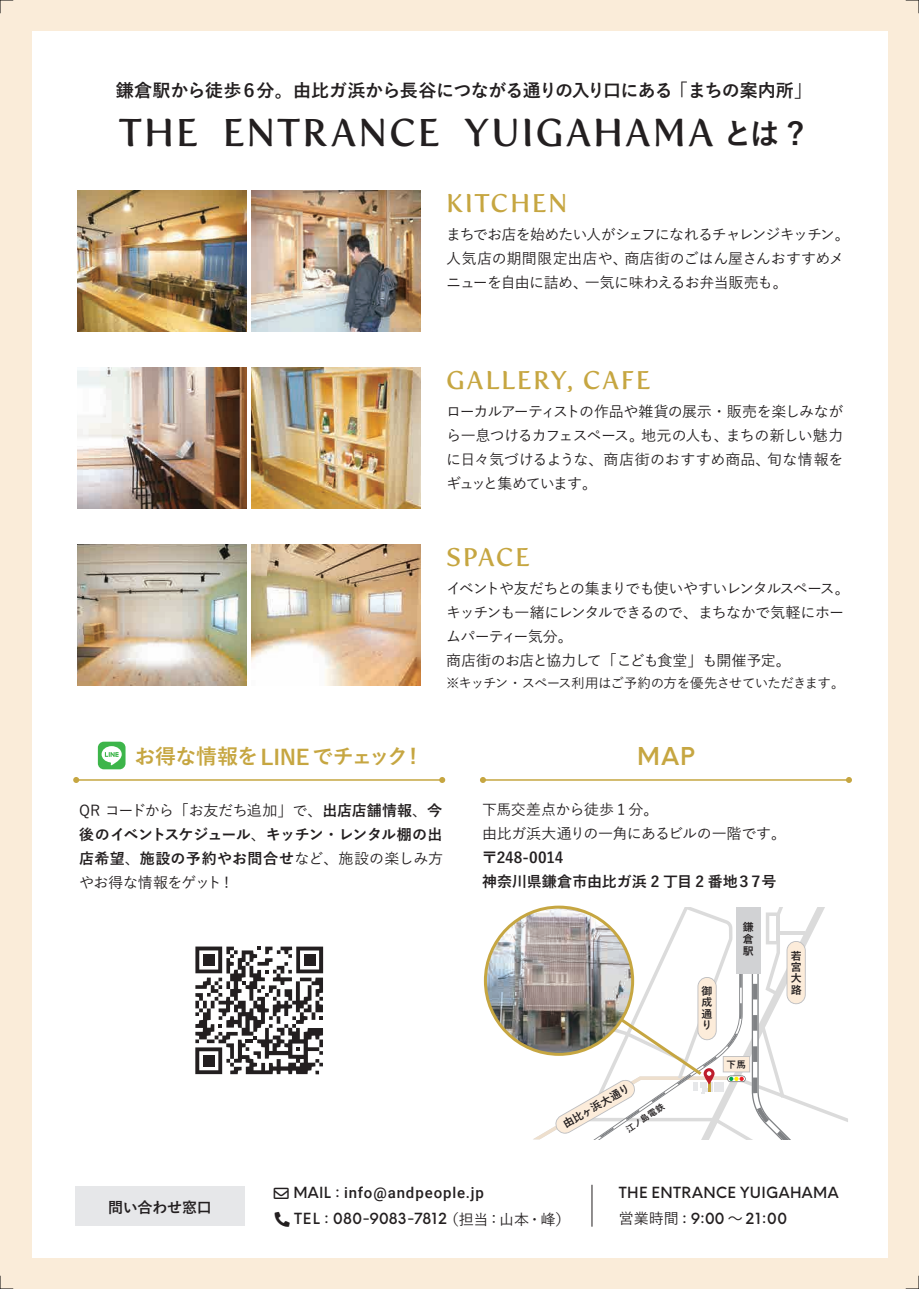
<style>
.page{position:relative;width:919px;height:1289px;background:#fff}
.page>*{position:absolute;margin:0;border:0;box-sizing:border-box;transform-origin:0 0}
.t1{font:38.55px "Fertigo Pro";letter-spacing:.05em;color:#231f20}
.t2{font:25.5px "Fertigo Pro";letter-spacing:.065em;color:#c6a641}
.t3{font:600 24px "Neue Einstellung";color:#c6a641}
.t4{font:700 21px "Yu Go";letter-spacing:-.02em;color:#c6a641}
.t5{font:700 18px "Yu Go";letter-spacing:-.04em;color:#231f20}
.t6{font:500 15px/24px "Yu Go";letter-spacing:-.05em;color:#231f20}
.t7{font:700 15px/24px "Yu Go";letter-spacing:-.01em;color:#231f20;text-align:justify}
.t8{font:500 15px/26.2px "Neue Einstellung";letter-spacing:.025em;color:#231f20}
.t9{font:500 15px/24px "Yu Go";letter-spacing:-.025em;color:#231f20}
.t10{font:500 15px "Roboto";letter-spacing:.06em;color:#231f20}
.t11{font:500 13.5px "Yu Go";letter-spacing:-.05em;color:#231f20}
.t12{font:700 10.8px/11.2px "Yu Go";color:#231f20;text-align:justify}
.t13{font:700 9.6px "Yu Go";color:#231f20}
.t14{font:700 8.7px "Yu Go";color:#231f20}
.s1{font-family:"Yu Go";font-weight:700;font-size:30.6px}
.s2{font-weight:500}
.s3{font-family:"Neue Einstellung"}
.s4{font-family:"Yu Go"}
.s5{font-family:"Koz Go Pr 6 N";font-weight:400}
</style>
<div class="page">
<div style="left:0;top:0;width:918px;height:1288px;background:#faecd9"></div>
<div style="left:32px;top:31px;width:855px;height:1226px;background:#fff"></div>
<hr style="left:76px;top:779px;width:366px;height:1px;background:#c6a641">
<svg style="left:73px;top:777px;width:6px;height:6px"></svg>
<svg style="left:439px;top:777px;width:6px;height:6px"></svg>
<div style="left:98px;top:741px;width:27px;height:28px;background:#3db54a;border-radius:6px"></div>
<svg style="left:102px;top:746px;width:20px;height:19px"></svg>
<svg style="left:195px;top:946px;width:128px;height:128px"></svg>
<div style="left:203px;top:954px;width:11px;height:11px;background:#231f20"></div>
<div style="left:304px;top:954px;width:11px;height:11px;background:#231f20"></div>
<div style="left:203px;top:1055px;width:11px;height:11px;background:#231f20"></div>
<hr style="left:483px;top:779px;width:365px;height:1px;background:#c6a641">
<svg style="left:480px;top:777px;width:6px;height:6px"></svg>
<svg style="left:845px;top:777px;width:6px;height:6px"></svg>
<svg style="left:485px;top:907px;width:363px;height:232px"></svg>
<img style="left:485px;top:907px;width:147px;height:147px;border-radius:74px">
<div style="left:484px;top:905px;width:150px;height:150px;border:3px solid #c6a641;border-radius:50%"></div>
<img style="left:77px;top:190px;width:169px;height:142px">
<img style="left:252px;top:190px;width:169px;height:142px">
<img style="left:77px;top:367px;width:169px;height:142px">
<img style="left:252px;top:367px;width:169px;height:142px">
<img style="left:77px;top:544px;width:169px;height:141px">
<img style="left:252px;top:544px;width:169px;height:141px">
<hr style="left:591px;top:1184px;width:1px;height:42px;background:#231f20">
<div style="left:75px;top:1185px;width:170px;height:40px;background:#e6e7e9"></div>
<svg style="left:0;top:1275px;width:13px;height:14px"></svg>
<svg style="left:0;top:0;width:13px;height:13px"></svg>
<svg style="left:905px;top:0;width:14px;height:13px"></svg>
<svg style="left:905px;top:1275px;width:14px;height:14px"></svg>
<p class="t5" style="left:116px;top:81px;width:698px">鎌倉駅から徒歩６分。由比ガ浜から長谷につながる通りの入り口にある 「まちの案内所」</p>
<h1 class="t1" style="left:119px;top:110px;width:687px">THE ENTRANCE YUIGAHAMA <span class="s1">とは ?</span></h1>
<h2 class="t2" style="left:446px;top:188px;width:123px">KITCHEN</h2>
<p class="t6" style="left:446px;top:220px;width:405px">まちでお店を始めたい人がシェフになれるチャレンジキッチン。人気店の期間限定出店や、商店街のごはん屋さんおすすめメニューを自由に詰め、一気に味わえるお弁当販売も。</p>
<h2 class="t2" style="left:446px;top:365px;width:206px">GALLERY, CAFE</h2>
<p class="t6" style="left:446px;top:397px;width:399px;text-align:justify">ローカルアーティストの作品や雑貨の展示・販売を楽しみながら一息つけるカフェスペース。地元の人も、まちの新しい魅力に日々気づけるような、商店街のおすすめ商品、旬な情報をギュッと集めています。</p>
<h2 class="t2" style="left:446px;top:542px;width:85px">SPACE</h2>
<h3 class="t4" style="left:135px;top:744px;width:284px">お得な情報をLINEでチェック!</h3>
<p class="t6" style="left:446px;top:574px;width:405px">イベントや友だちとの集まりでも使いやすいレンタルスペース。キッチンも一緒にレンタルできるので、まちなかで気軽にホームパーティー気分。<br>商店街のお店と協力して「こども食堂」も開催予定。</p>
<p class="t11" style="left:446px;top:671px;width:400px">※キッチン・スペース利用はご予約の方を優先させていただきます。</p>
<h3 class="t3" style="left:637px;top:740px;width:59px">MAP</h3>
<p class="t7" style="left:79px;top:798px;width:365px"><span class="s2">QR コードから「お友だち追加」で、</span>出店店舗情報<span class="s2">、</span>今後のイベントスケジュール<span class="s2">、</span>キッチン・レンタル棚の出店希望<span class="s2">、</span>施設の予約やお問合せ<span class="s2">など、施設の楽しみ方やお得な情報をゲット !</span></p>
<p class="t9" style="left:482px;top:795px;width:305px">下馬交差点から徒歩 1 分。<br>由比ガ浜大通りの一角にあるビルの一階です。</p>
<p class="t7" style="left:482px;top:845px;width:296px">〒248-0014<br>神奈川県鎌倉市由比ガ浜 2 丁目 2 番地３７号</p>
<p class="t12" style="left:561px;top:1119px;width:76px;rotate:-30deg">由比ヶ浜大通り</p>
<p class="t14" style="left:624px;top:1126px;width:46px;rotate:-34deg">江ノ島電鉄</p>
<p class="t12" style="left:701px;top:985px;width:12px">御成通り</p>
<p class="t12" style="left:742px;top:920px;width:12px;line-height:12px">鎌倉駅</p>
<p class="t13" style="left:726px;top:1058px;width:21px">下馬</p>
<p class="t12" style="left:790px;top:950px;width:12px">若宮大路</p>
<p class="t7" style="left:108px;top:1195px;width:105px">問い合わせ窓口</p>
<p class="t10" style="left:293px;top:1182px;width:192px"><span class="s3">MAIL :</span> info@andpeople.jp</p>
<p class="t8" style="left:294px;top:1205px;width:278px">TEL : 080-9083-7812 <span class="s4">（担当 : 山本・峰）</span></p>
<p class="t8" style="left:619px;top:1179px;width:221px">THE ENTRANCE YUIGAHAMA<span class="s4">営業時間</span> : 9:00 <span class="s5">～</span> 21:00</p>
</div>
